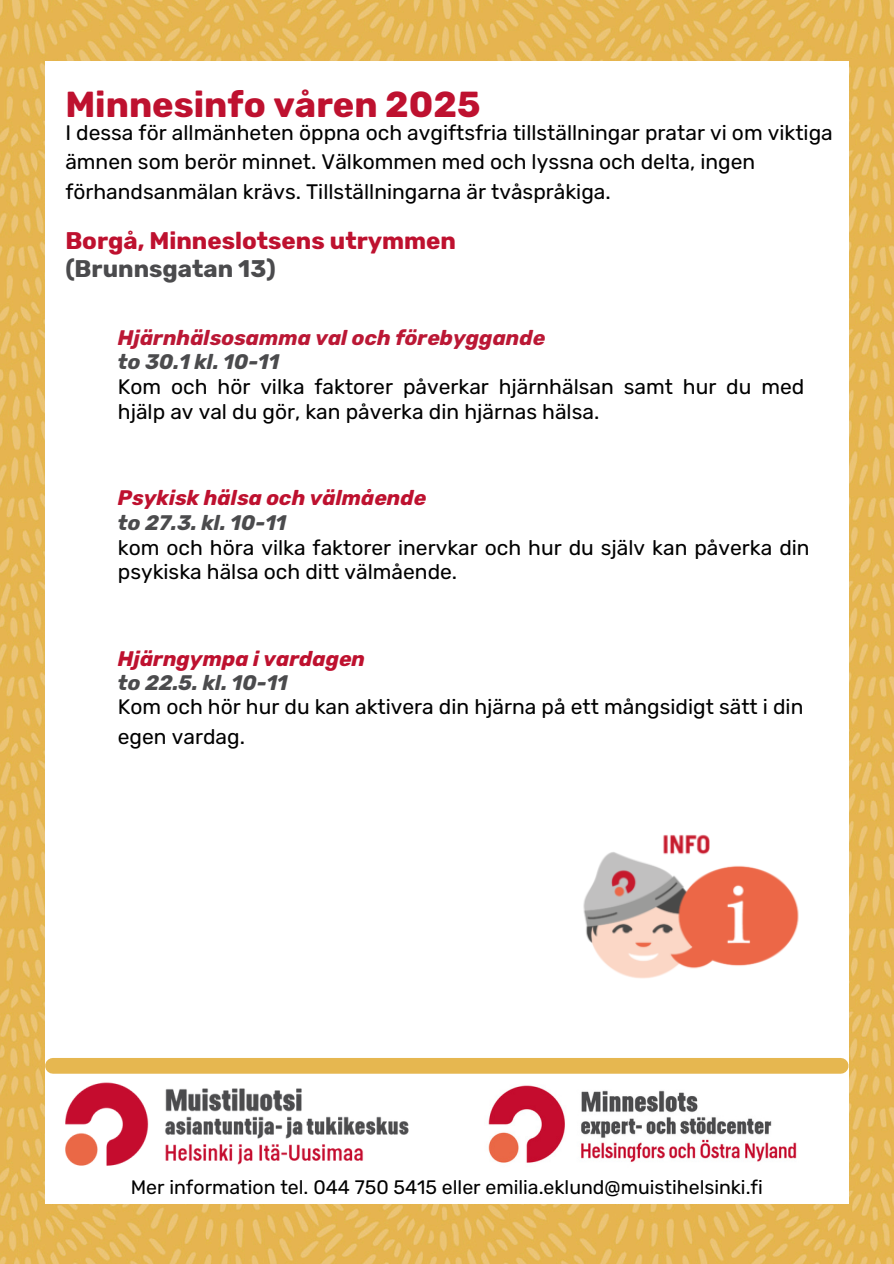
<style>
.page{position:relative;width:894px;height:1264px;background:#fff}
.page>*{position:absolute;margin:0;border:0;box-sizing:border-box;transform-origin:0 0}
.t1{font:700 36px "Rubik";color:#be112f}
.t2{font:700 24px/28.2px "Rubik";color:#be112f}
.t3{font:21px/29.2px "Rubik";color:#000}
.t4{font:italic 700 21px/24.8px "Rubik";color:#be112f}
.t5{font:italic 700 21px/24.8px "Rubik";color:#bb1835}
.t6{font:19.5px "Rubik";color:#000}
.s1{color:#4b4b4d}
</style>
<div class="page">
<img style="left:0;top:0;width:893px;height:1263px">
<div style="left:45px;top:61px;width:803px;height:1141px;background:#fff"></div>
<div style="left:53px;top:1057px;width:787px;height:16px;background:#e6b750"></div>
<img style="left:53px;top:1073px;width:369px;height:93px">
<img style="left:488px;top:1085px;width:309px;height:78px">
<img style="left:583px;top:834px;width:216px;height:145px">
<p class="t1" style="left:65px;top:83px;width:417px">Minnesinfo våren 2025</p>
<h3 class="t3" style="left:65px;top:118px;width:768px">I dessa för allmänheten öppna och avgiftsfria tillställningar pratar vi om viktiga ämnen som berör minnet. Välkommen med och lyssna och delta, ingen förhandsanmälan krävs. Tillställningarna är tvåspråkiga.</h3>
<h3 class="t2" style="left:65px;top:227px;width:392px">Borgå, Minneslotsens utrymmen <span class="s1">(Brunnsgatan 13)</span></h3>
<p class="t5" style="left:118px;top:325px;width:429px">Hjärnhälsosamma val och förebyggande <span class="s1">to 30.1 kl. 10-11</span></p>
<p class="t3" style="left:118px;top:375px;width:687px;line-height:24.8px">Kom och hör vilka faktorer påverkar hjärnhälsan samt hur du med hjälp av val du gör, kan påverka din hjärnas hälsa.</p>
<p class="t4" style="left:118px;top:485px;width:310px">Psykisk hälsa och välmående <span class="s1">to 27.3. kl. 10-11</span></p>
<p class="t3" style="left:118px;top:535px;width:693px;line-height:24.8px">kom och höra vilka faktorer inervkar och hur du själv kan påverka din psykiska hälsa och ditt välmående.</p>
<h2 class="t4" style="left:118px;top:646px;width:249px">Hjärngympa i vardagen <span class="s1">to 22.5. kl. 10-11</span></h2>
<h3 class="t3" style="left:118px;top:692px;width:686px">Kom och hör hur du kan aktivera din hjärna på ett mångsidigt sätt i din egen vardag.</h3>
<h1 class="t6" style="left:131px;top:1176px;width:633px">Mer information tel. 044 750 5415 eller emilia.eklund@muistihelsinki.fi</h1>
</div>
